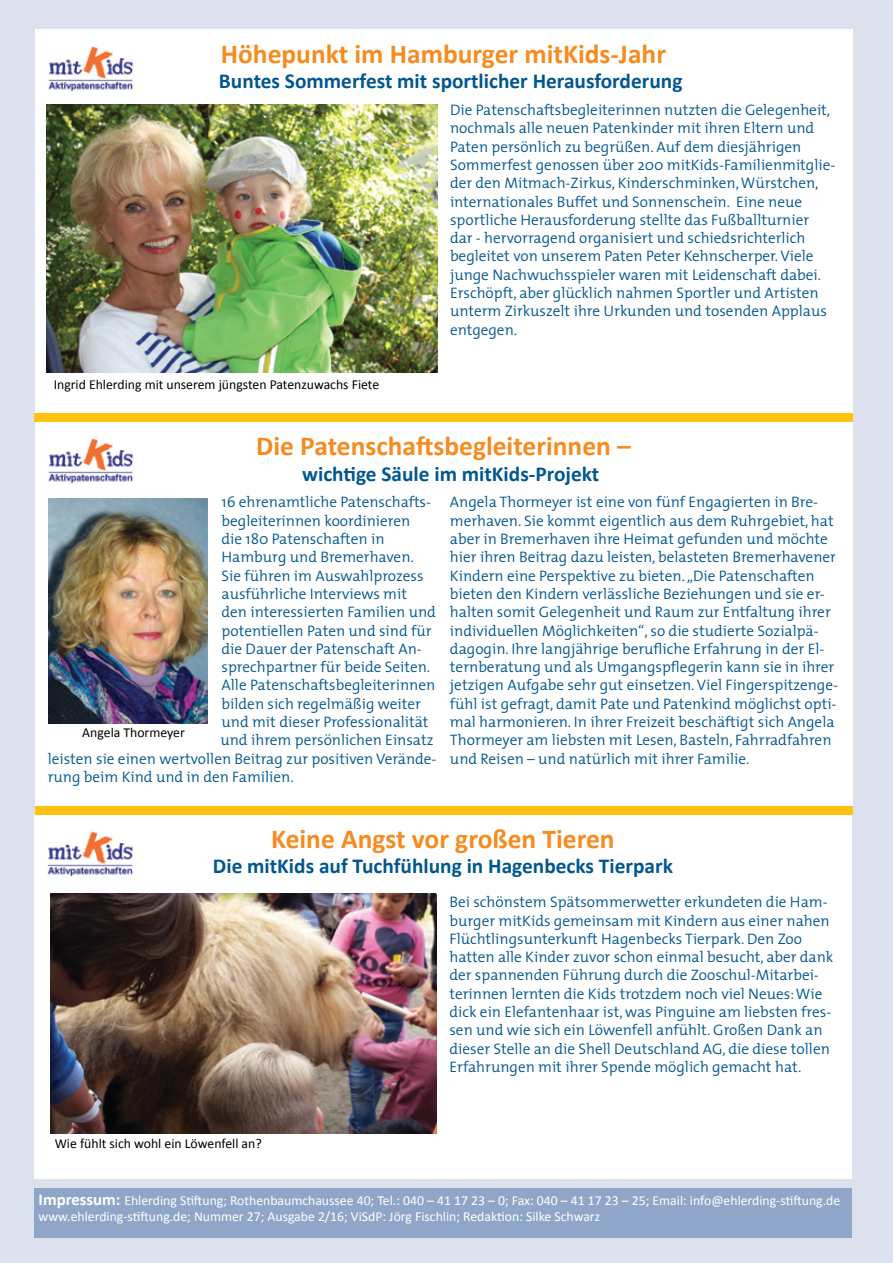
<style>
.page{position:relative;width:893px;height:1263px;background:#dce1ed}
.page>*{position:absolute;margin:0;border:0;box-sizing:border-box;transform-origin:0 0}
.t1{font:700 27.45px "Calibri";color:#f68b1f}
.t2{font:700 21.3px "Calibri";color:#00578f}
.t3{font:300 15.3px/18.3px "The Mix";color:#00578f}
.t4{font:13.8px/16.5px "Calibri";color:#fff}
.t5{font:13.8px "Calibri";color:#000}
.s1{font-weight:700;font-size:16.8px}
</style>
<div class="page">
<div style="left:34px;top:883px;width:818px;height:295px;background:#fff"></div>
<div style="left:34px;top:814px;width:818px;height:69px;background:#fff"></div>
<div style="left:35px;top:483px;width:817px;height:323px;background:#fff"></div>
<div style="left:35px;top:90px;width:817px;height:324px;background:#fff"></div>
<img style="left:49px;top:498px;width:159px;height:225px">
<div style="left:35px;top:421px;width:817px;height:69px;background:#fff"></div>
<div style="left:35px;top:29px;width:817px;height:68px;background:#fff"></div>
<div style="left:35px;top:413px;width:818px;height:9px;background:#ffc20e"></div>
<div style="left:34px;top:1188px;width:818px;height:50px;background:#90a6c9"></div>
<img style="left:47px;top:831px;width:86px;height:46px">
<img style="left:48px;top:438px;width:86px;height:46px">
<img style="left:48px;top:46px;width:86px;height:46px">
<div style="left:35px;top:806px;width:817px;height:8px;background:#ffc20e"></div>
<img style="left:50px;top:893px;width:386px;height:240px">
<img style="left:47px;top:105px;width:390px;height:268px">
<h1 class="t1" style="left:221px;top:36px;width:447px">Höhepunkt im Hamburger mitKids-Jahr</h1>
<h2 class="t2" style="left:219px;top:67px;width:465px">Buntes Sommerfest mit sportlicher Herausforderung</h2>
<p class="t5" style="left:54px;top:375px;width:327px">Ingrid Ehlerding mit unserem jüngsten Patenzuwachs Fiete</p>
<p class="t3" style="left:450px;top:101px;width:387px">Die Patenschaftsbegleiterinnen nutzten die Gelegenheit, nochmals alle neuen Patenkinder mit ihren Eltern und Paten persönlich zu begrüßen. Auf dem diesjährigen Sommerfest genossen über 200 mitKids-Familienmitglie&shy;der den Mitmach-Zirkus, Kinderschminken, Würstchen, internationales Buffet und Sonnenschein. Eine neue sportliche Herausforderung stellte das Fußballturnier dar - hervorragend organisiert und schiedsrichterlich begleitet von unserem Paten Peter Kehnscherper. Viele junge Nachwuchsspieler waren mit Leidenschaft dabei.<br>Erschöpft, aber glücklich nahmen Sportler und Artisten unterm Zirkuszelt ihre Urkunden und tosenden Applaus entgegen.</p>
<h1 class="t1" style="left:256px;top:428px;width:376px">Die Patenschaftsbegleiterinnen –</h1>
<h2 class="t2" style="left:302px;top:460px;width:299px">wichtige Säule im mitKids-Projekt</h2>
<p class="t3" style="left:222px;top:493px;width:211px">16 ehrenamtliche Patenschafts-</p>
<p class="t3" style="left:222px;top:511px;width:190px">begleiterinnen koordinieren</p>
<p class="t3" style="left:222px;top:530px;width:165px">die 180 Patenschaften in</p>
<p class="t3" style="left:222px;top:548px;width:194px">Hamburg und Bremerhaven.</p>
<p class="t3" style="left:222px;top:566px;width:204px">Sie führen im Auswahlprozess</p>
<p class="t3" style="left:222px;top:585px;width:187px">ausführliche Interviews mit</p>
<p class="t3" style="left:222px;top:603px;width:216px">den interessierten Familien und</p>
<p class="t3" style="left:222px;top:621px;width:212px">potentiellen Paten und sind für</p>
<p class="t3" style="left:222px;top:640px;width:202px">die Dauer der Patenschaft An-</p>
<p class="t3" style="left:222px;top:658px;width:210px">sprechpartner für beide Seiten.</p>
<p class="t3" style="left:222px;top:676px;width:215px">Alle Patenschaftsbegleiterinnen</p>
<p class="t3" style="left:222px;top:694px;width:201px">bilden sich regelmäßig weiter</p>
<p class="t3" style="left:222px;top:713px;width:209px">und mit dieser Professionalität</p>
<p class="t3" style="left:220px;top:731px;width:215px">und ihrem persönlichen Einsatz</p>
<p class="t3" style="left:48px;top:749px;width:390px">leisten sie einen wertvollen Beitrag zur positiven Verände-</p>
<p class="t3" style="left:48px;top:768px;width:247px">rung beim Kind und in den Familien.</p>
<p class="t5" style="left:82px;top:723px;width:104px">Angela Thormeyer</p>
<p class="t3" style="left:450px;top:493px;width:390px">Angela Thormeyer ist eine von fünf Engagierten in Bre&shy;merhaven. Sie kommt eigentlich aus dem Ruhrgebiet, hat aber in Bremerhaven ihre Heimat gefunden und möchte hier ihren Beitrag dazu leisten, belasteten Bremerhavener Kindern eine Perspektive zu bieten. „Die Patenschaften bieten den Kindern verlässliche Beziehungen und sie er&shy;halten somit Gelegenheit und Raum zur Entfaltung ihrer individuellen Möglichkeiten“, so die studierte Sozialpä&shy;dagogin. Ihre langjährige berufliche Erfahrung in der El&shy;ternberatung und als Umgangspflegerin kann sie in ihrer jetzigen Aufgabe sehr gut einsetzen. Viel Fingerspitzenge&shy;fühl ist gefragt, damit Pate und Patenkind möglichst opti&shy;mal harmonieren. In ihrer Freizeit beschäftigt sich Angela Thormeyer am liebsten mit Lesen, Basteln, Fahrradfahren und Reisen – und natürlich mit ihrer Familie.</p>
<h1 class="t1" style="left:271px;top:821px;width:345px">Keine Angst vor großen Tieren</h1>
<h2 class="t2" style="left:213px;top:853px;width:461px">Die mitKids auf Tuchfühlung in Hagenbecks Tierpark</h2>
<p class="t5" style="left:55px;top:1134px;width:208px">Wie fühlt sich wohl ein Löwenfell an?</p>
<p class="t3" style="left:449px;top:893px;width:385px">Bei schönstem Spätsommerwetter erkundeten die Ham&shy;burger mitKids gemeinsam mit Kindern aus einer nahen Flüchtlingsunterkunft Hagenbecks Tierpark. Den Zoo hatten alle Kinder zuvor schon einmal besucht, aber dank der spannenden Führung durch die Zooschul-Mitarbei&shy;terinnen lernten die Kids trotzdem noch viel Neues: Wie dick ein Elefantenhaar ist, was Pinguine am liebsten fres&shy;sen und wie sich ein Löwenfell anfühlt. Großen Dank an dieser Stelle an die Shell Deutschland AG, die diese tollen Erfahrungen mit ihrer Spende möglich gemacht hat.</p>
<p class="t4" style="left:39px;top:1192px;width:803px"><span class="s1">Impressum:</span> Ehlerding Stiftung; Rothenbaumchaussee 40; Tel.: 040 – 41 17 23 – 0; Fax: 040 – 41 17 23 – 25; Email: info@ehlerding-stiftung.de www.ehlerding-stiftung.de; Nummer 27; Ausgabe 2/16; ViSdP: Jörg Fischlin; Redaktion: Silke Schwarz</p>
</div>
